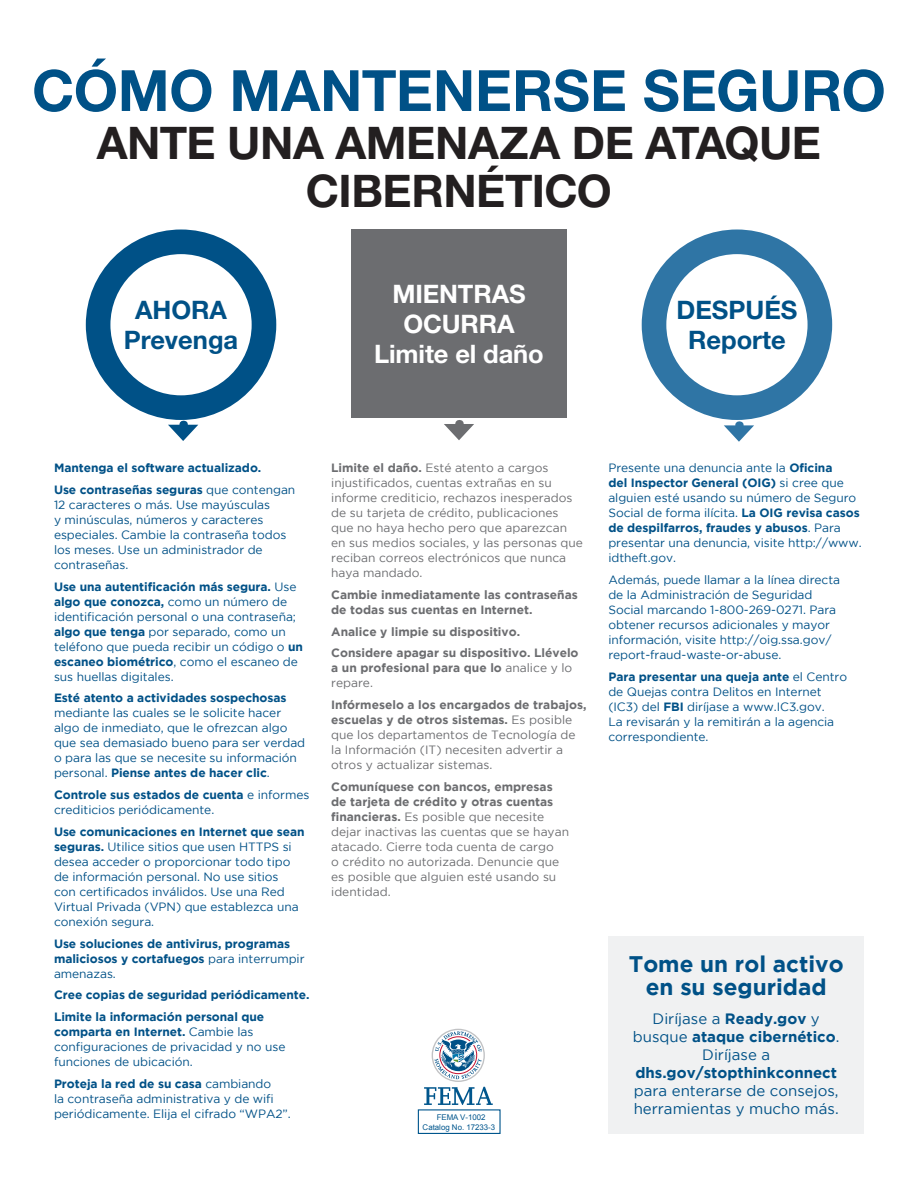
<style>
.page{position:relative;width:918px;height:1188px;background:#fff}
.page>*{position:absolute;margin:0;border:0;box-sizing:border-box;transform-origin:0 0}
.t1{font:700 57px "Helvetica Neue LT Std";letter-spacing:-.005em;color:#005187}
.t2{font:700 45px/48px "Helvetica Neue LT Std";letter-spacing:-.01em;color:#231f20;text-align:center}
.t3{font:700 25.5px/30px "Helvetica Neue LT Std";color:#005187;text-align:center}
.t4{font:700 25.5px/30px "Helvetica Neue LT Std";letter-spacing:-.005em;color:#fff;text-align:center}
.t5{font:700 22.5px/22.5px "Gotham";color:#005187;text-align:center}
.t6{font:15px/18px "Gotham";color:#005187;text-align:center}
.t7{font:12px/15px "Gotham";letter-spacing:-.005em;color:#005187}
.t8{font:12px/15px "Gotham";color:#6c6d70}
.t9{font:700 12px/15px "Gotham";color:#6c6d70}
.t10{font:700 12px/15px "Gotham";letter-spacing:-.005em;color:#005187}
.s1{font-weight:700}
.s2{font-weight:400}
</style>
<div class="page">
<div style="left:608px;top:936px;width:256px;height:198px;background:#f0f1f2"></div>
<div style="left:86px;top:229px;width:190px;height:191px;background:#005187;border-radius:50%"></div>
<div style="left:110px;top:254px;width:142px;height:141px;background:#fff;border-radius:50%"></div>
<svg style="left:168px;top:421px;width:30px;height:20px"></svg>
<svg style="left:724px;top:421px;width:30px;height:21px"></svg>
<div style="left:642px;top:229px;width:190px;height:191px;background:#2f75a5;border-radius:50%"></div>
<div style="left:666px;top:254px;width:142px;height:141px;background:#fff;border-radius:50%"></div>
<div style="left:417px;top:1109px;width:83px;height:24px;border:1px solid #fff"></div>
<svg style="left:432px;top:1029px;width:52px;height:52px"></svg>
<div style="left:432px;top:1029px;width:53px;height:53px;border:1px solid #c1c2c4;border-radius:50%"></div>
<svg style="left:435px;top:1031px;width:47px;height:48px"></svg>
<div style="left:418px;top:1110px;width:82px;height:23px;background:#fff"></div>
<div style="left:418px;top:1109px;width:83px;height:25px;border:1px solid #00568d"></div>
<svg style="left:424px;top:1086px;width:69px;height:19px"></svg>
<div style="left:351px;top:230px;width:216px;height:188px;background:#6c6d70"></div>
<svg style="left:444px;top:420px;width:30px;height:20px"></svg>
<h2 class="t1" style="left:32px;top:55px;width:855px">CÓMO MANTENERSE SEGURO</h2>
<h2 class="t2" style="left:97px;top:118px;width:726px">ANTE UNA AMENAZA DE ATAQUE<br>CIBERNÉTICO</h2>
<p class="t4" style="left:374px;top:278px;width:171px">MIENTRAS<br>OCURRA<br>Limite el daño</p>
<p class="t3" style="left:124px;top:294px;width:116px">AHORA<br>Prevenga</p>
<p class="t3" style="left:676px;top:294px;width:122px">DESPUÉS<br>Reporte</p>
<p class="t10" style="left:54px;top:460px;width:209px">Mantenga el software actualizado.</p>
<p class="t7" style="left:54px;top:482px;width:243px"><span class="s1">Use contraseñas seguras</span> que contengan 12 caracteres o más. Use mayúsculas<br>y minúsculas, números y caracteres especiales. Cambie la contraseña todos los meses. Use un administrador de contraseñas.</p>
<p class="t7" style="left:54px;top:579px;width:251px"><span class="s1">Use una autentificación más segura.</span> Use <span class="s1">algo que conozca,</span> como un número de identificación personal o una contraseña; <span class="s1">algo que tenga</span> por separado, como un teléfono que pueda recibir un código o <span class="s1">un escaneo biométrico</span>, como el escaneo de sus huellas digitales.</p>
<p class="t7" style="left:54px;top:691px;width:253px"><span class="s1">Esté atento a actividades sospechosas </span>mediante las cuales se le solicite hacer algo de inmediato, que le ofrezcan algo que sea demasiado bueno para ser verdad o para las que se necesite su información personal. <span class="s1">Piense antes de hacer clic</span>.</p>
<p class="t7" style="left:54px;top:787px;width:257px"><span class="s1">Controle sus estados de cuenta</span> e informes crediticios periódicamente.</p>
<p class="t7" style="left:54px;top:824px;width:252px"><span class="s1">Use comunicaciones en Internet que sean seguras.</span> Utilice sitios que usen HTTPS si desea acceder o proporcionar todo tipo de información personal. No use sitios<br>con certificados inválidos. Use una Red Virtual Privada (VPN) que establezca una conexión segura.</p>
<p class="t10" style="left:54px;top:936px;width:252px">Use soluciones de antivirus, programas maliciosos y cortafuegos <span class="s2">para interrumpir amenazas.</span></p>
<p class="t10" style="left:54px;top:987px;width:257px">Cree copias de seguridad periódicamente.</p>
<p class="t7" style="left:54px;top:1009px;width:233px"><span class="s1">Limite la información personal que comparta en Internet.</span> Cambie las configuraciones de privacidad y no use funciones de ubicación.</p>
<p class="t7" style="left:54px;top:1076px;width:238px"><span class="s1">Proteja la red de su casa</span> cambiando<br>la contraseña administrativa y de wifi periódicamente. Elija el cifrado “WPA2”.</p>
<p class="t8" style="left:331px;top:460px;width:253px"><span class="s1">Limite el daño.</span> Esté atento a cargos injustificados, cuentas extrañas en su informe crediticio, rechazos inesperados de su tarjeta de crédito, publicaciones que no haya hecho pero que aparezcan en sus medios sociales, y las personas que reciban correos electrónicos que nunca haya mandado.</p>
<p class="t9" style="left:331px;top:587px;width:248px">Cambie inmediatamente las contraseñas de todas sus cuentas en Internet.</p>
<p class="t9" style="left:331px;top:624px;width:191px">Analice y limpie su dispositivo.</p>
<p class="t9" style="left:331px;top:645px;width:249px">Considere apagar su dispositivo. Llévelo a un profesional para que lo <span class="s2">analice y lo repare.</span></p>
<p class="t8" style="left:331px;top:697px;width:257px"><span class="s1">Infórmeselo a los encargados de trabajos, escuelas y de otros sistemas.</span> Es posible que los departamentos de Tecnología de la Información (IT) necesiten advertir a otros y actualizar sistemas.</p>
<p class="t8" style="left:331px;top:779px;width:239px"><span class="s1">Comuníquese con bancos, empresas de tarjeta de crédito y otras cuentas financieras.</span> Es posible que necesite dejar inactivas las cuentas que se hayan atacado. Cierre toda cuenta de cargo<br>o crédito no autorizada. Denuncie que es posible que alguien esté usando su identidad.</p>
<p class="t7" style="left:608px;top:460px;width:255px">Presente una denuncia ante la <span class="s1">Oficina<br>del Inspector General (OIG)</span> si cree que alguien esté usando su número de Seguro Social de forma ilícita. <span class="s1">La OIG revisa casos de despilfarros, fraudes y abusos</span>. Para presentar una denuncia, visite http://www. idtheft.gov.</p>
<p class="t7" style="left:608px;top:572px;width:233px">Además, puede llamar a la línea directa de la Administración de Seguridad Social marcando 1-800-269-0271. Para obtener recursos adicionales y mayor información, visite http://oig.ssa.gov/ report-fraud-waste-or-abuse.</p>
<p class="t7" style="left:608px;top:669px;width:240px"><span class="s1">Para presentar una queja ante</span> el Centro de Quejas contra Delitos en Internet (IC3) del <span class="s1">FBI</span> diríjase a www.IC3.gov.<br>La revisarán y la remitirán a la agencia correspondiente.</p>
<p class="t5" style="left:629px;top:953px;width:216px">Tome un rol activo en su seguridad</p>
<p class="t6" style="left:633px;top:1010px;width:208px">Diríjase a <span class="s1">Ready.gov</span> y busque <span class="s1">ataque cibernético</span>.<br>Diríjase a <span class="s1">dhs.gov/stopthinkconnect </span>para enterarse de consejos, herramientas y mucho más.</p>
</div>
